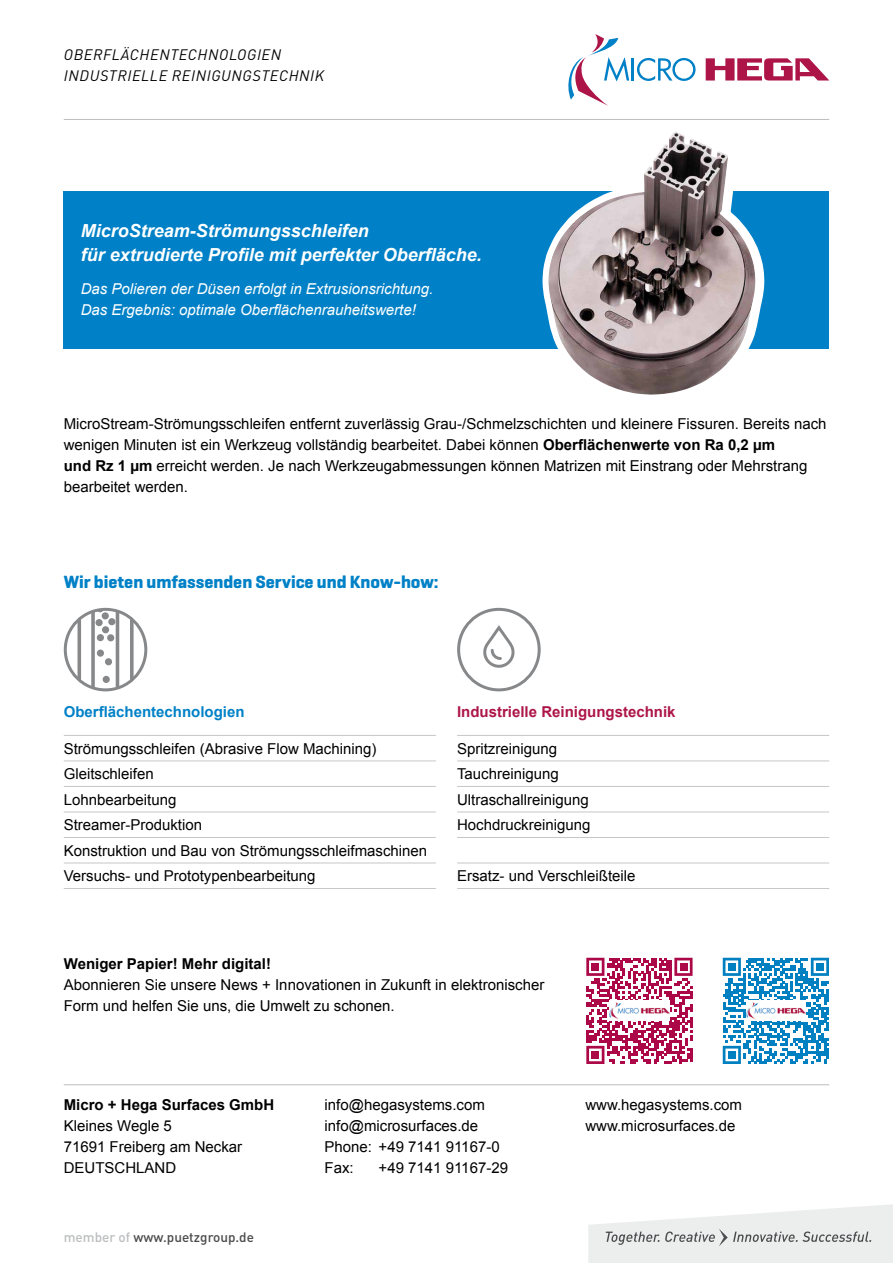
<style>
.page{position:relative;width:893px;height:1263px;background:#fff}
.page>*{position:absolute;margin:0;border:0;box-sizing:border-box;transform-origin:0 0}
.t1{font:italic 700 18px/24px "Arial";color:#fff}
.t2{font:700 18px "Geogrotesque";color:#0081c7}
.t3{font:15px/21px "Arial";color:#000}
.t4{font:italic 15px/21px "Arial";color:#fff}
.t5{font:italic 15px/21px "DIN Pro";letter-spacing:.04em;color:#000}
.t6{font:700 15px "Arial";color:#000}
.t7{font:700 15px "Arial";color:#ad1548}
.t8{font:700 15px "Arial";color:#0081c7}
.t9{font:500 13.5px "DIN Pro";color:#4b4b4d}
.s1{font-weight:700}
.s2{color:#bbbdbe}
</style>
<div class="page">
<hr style="left:64px;top:1084px;width:765px;height:1px;background:#bbbdbe">
<svg style="left:771px;top:1204px;width:122px;height:59px;background:#e6e7e7"></svg>
<hr style="left:64px;top:119px;width:765px;height:1px;background:#bbbdbe">
<svg style="left:771px;top:958px;width:58px;height:106px"></svg>
<div style="left:816px;top:963px;width:8px;height:8px;background:#0080c0"></div>
<img style="left:771px;top:1001px;width:35px;height:20px">
<svg style="left:706px;top:58px;width:123px;height:23px"></svg>
<hr style="left:632px;top:58px;width:2px;height:23px;background:#0081c7">
<svg style="left:637px;top:58px;width:59px;height:23px"></svg>
<svg style="left:568px;top:34px;width:61px;height:72px"></svg>
<div style="left:64px;top:191px;width:765px;height:158px;background:#0081c7"></div>
<svg style="left:65px;top:609px;width:81px;height:81px"></svg>
<svg style="left:78px;top:616px;width:3px;height:68px"></svg>
<svg style="left:91px;top:609px;width:28px;height:81px"></svg>
<svg style="left:130px;top:616px;width:4px;height:68px"></svg>
<div style="left:64px;top:608px;width:83px;height:83px;border:3px solid #87888a;border-radius:50%"></div>
<svg style="left:483px;top:625px;width:32px;height:43px"></svg>
<div style="left:457px;top:608px;width:84px;height:83px;border:3px solid #87888a;border-radius:50%"></div>
<hr style="left:64px;top:735px;width:372px;height:1px;background:#c6c7c8">
<hr style="left:64px;top:760px;width:372px;height:1px;background:#c6c7c8">
<hr style="left:64px;top:786px;width:372px;height:1px;background:#c6c7c8">
<hr style="left:64px;top:811px;width:372px;height:1px;background:#c6c7c8">
<hr style="left:64px;top:837px;width:372px;height:1px;background:#c6c7c8">
<hr style="left:64px;top:863px;width:372px;height:1px;background:#c6c7c8">
<hr style="left:64px;top:888px;width:372px;height:1px;background:#c6c7c8">
<hr style="left:457px;top:735px;width:372px;height:1px;background:#c6c7c8">
<hr style="left:457px;top:760px;width:372px;height:1px;background:#c6c7c8">
<hr style="left:457px;top:786px;width:372px;height:1px;background:#c6c7c8">
<hr style="left:457px;top:811px;width:372px;height:1px;background:#c6c7c8">
<hr style="left:457px;top:837px;width:372px;height:1px;background:#c6c7c8">
<hr style="left:457px;top:863px;width:372px;height:1px;background:#c6c7c8">
<hr style="left:457px;top:888px;width:372px;height:1px;background:#c6c7c8">
<svg style="left:533px;top:244px;width:238px;height:1019px"></svg>
<img style="left:548px;top:131px;width:208px;height:264px">
<p class="t5" style="left:64px;top:44px;width:262px">OBERFLÄCHENTECHNOLOGIEN<br>INDUSTRIELLE REINIGUNGSTECHNIK</p>
<p class="t1" style="left:81px;top:220px;width:403px">MicroStream-Strömungsschleifen<br>für extrudierte Profile mit perfekter Oberfläche.</p>
<p class="t4" style="left:81px;top:279px;width:354px">Das Polieren der Düsen erfolgt in Extrusionsrichtung.<br>Das Ergebnis: optimale Oberflächenrauheitswerte!</p>
<p class="t3" style="left:64px;top:414px;width:764px">MicroStream-Strömungsschleifen entfernt zuverlässig Grau-/Schmelzschichten und kleinere Fissuren. Bereits nach wenigen Minuten ist ein Werkzeug vollständig bearbeitet. Dabei können <span class="s1">Oberflächenwerte von Ra 0,2 µm<br>und Rz 1 µm</span> erreicht werden. Je nach Werkzeugabmessungen können Matrizen mit Einstrang oder Mehrstrang bearbeitet werden.</p>
<p class="t2" style="left:64px;top:571px;width:376px">Wir bieten umfassenden Service und Know-how:</p>
<p class="t8" style="left:64px;top:701px;width:182px">Oberflächentechnologien</p>
<p class="t3" style="left:64px;top:736px;width:365px;line-height:25.5px">Strömungsschleifen (Abrasive Flow Machining)<br>Gleitschleifen<br>Lohnbearbeitung<br>Streamer-Produktion<br>Konstruktion und Bau von Strömungsschleifmaschinen Versuchs- und Prototypenbearbeitung</p>
<p class="t7" style="left:457px;top:701px;width:220px">Industrielle Reinigungstechnik</p>
<p class="t3" style="left:457px;top:736px;width:135px;line-height:25.5px">Spritzreinigung<br>Tauchreinigung<br>Ultraschallreinigung<br>Hochdruckreinigung</p>
<p class="t3" style="left:457px;top:866px;width:180px">Ersatz- und Verschleißteile</p>
<p class="t6" style="left:64px;top:954px;width:209px">Weniger Papier! Mehr digital!</p>
<p class="t3" style="left:64px;top:975px;width:482px">Abonnieren Sie unsere News + Innovationen in Zukunft in elektronischer<br>Form und helfen Sie uns, die Umwelt zu schonen.</p>
<p class="t6" style="left:64px;top:1095px;width:212px">Micro + Hega Surfaces GmbH</p>
<p class="t3" style="left:64px;top:1116px;width:180px">Kleines Wegle 5<br>71691 Freiberg am Neckar<br>DEUTSCHLAND</p>
<p class="t9" style="left:64px;top:1228px;width:192px"><span class="s2">member of</span> www.puetzgroup.de</p>
<p class="t3" style="left:325px;top:1095px;width:177px">info@hegasystems.com info@microsurfaces.de<br>Phone: +49 7141 91167-0<br>Fax:</p>
<p class="t3" style="left:379px;top:1158px;width:131px">+49 7141 91167-29</p>
<p class="t3" style="left:585px;top:1095px;width:158px">www.hegasystems.com www.microsurfaces.de</p>
</div>
